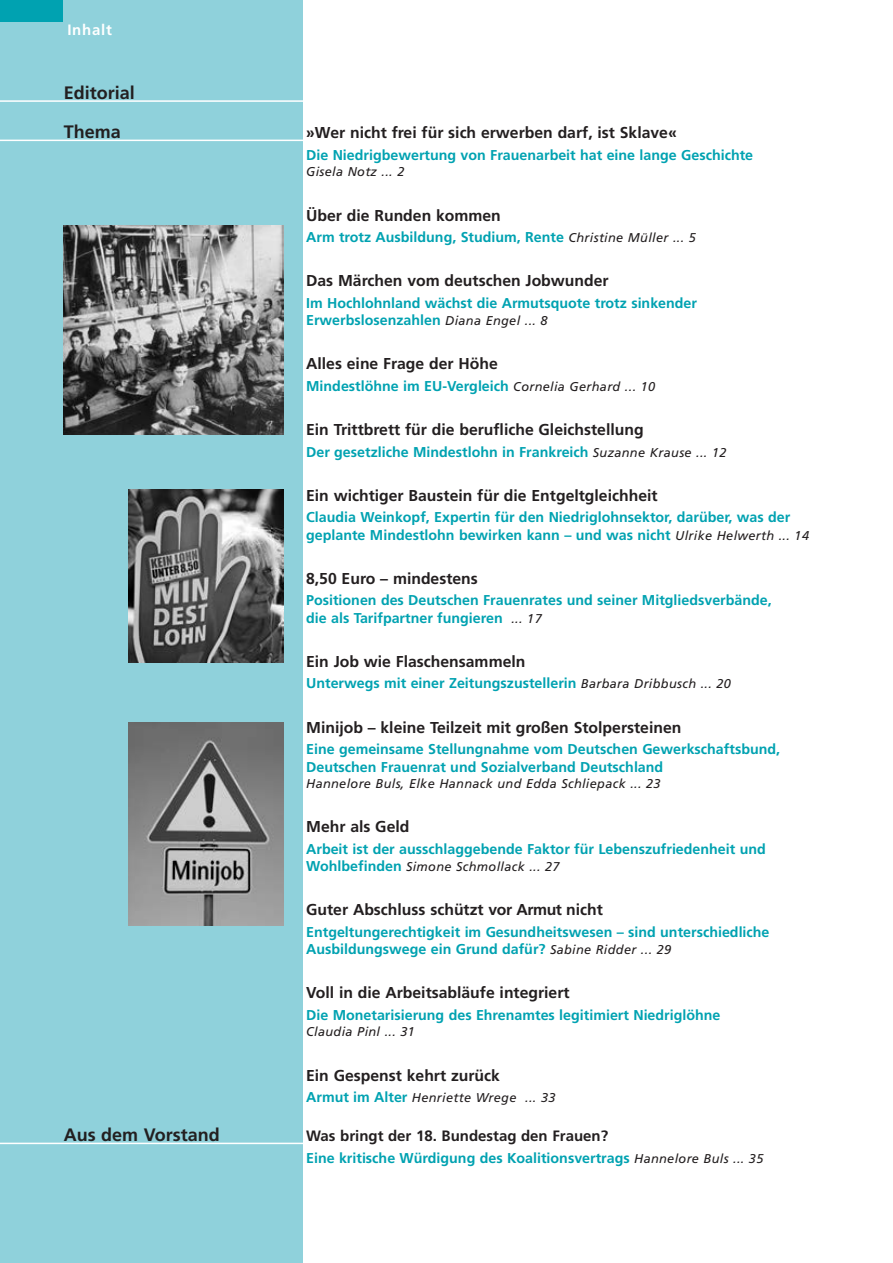
<style>
.page{position:relative;width:893px;height:1263px;background:#fff}
.page>*{position:absolute;margin:0;border:0;box-sizing:border-box;transform-origin:0 0}
.t1{font:700 18px/39.3px "Frutiger";color:#231f20}
.t2{font:700 15.75px "Frutiger";color:#231f20}
.t3{font:700 15px "Frutiger";color:#231f20}
.t4{font:700 15px "Frutiger";letter-spacing:.05em;color:#fff}
.t5{font:700 14.25px/17.2px "Frutiger";color:#00a2b1}
.t6{font:italic 12.75px "Frutiger";letter-spacing:.025em;color:#231f20}
.s1{font-weight:400;font-style:italic;font-size:12.75px;color:#231f20}
.s2{font-weight:700;font-style:normal;font-size:14.25px;color:#00a2b1}
</style>
<div class="page">
<div style="left:0;top:0;width:303px;height:1263px;background:#8fd1db"></div>
<div style="left:0;top:0;width:63px;height:22px;background:#00a2b1"></div>
<hr style="left:0;top:100px;width:829px;height:2px;background:#fff">
<hr style="left:0;top:140px;width:829px;height:1px;background:#fff">
<hr style="left:0;top:1143px;width:829px;height:1px;background:#fff">
<img style="left:129px;top:489px;width:155px;height:173px">
<img style="left:129px;top:722px;width:155px;height:203px">
<img style="left:64px;top:226px;width:220px;height:208px">
<p class="t4" style="left:67px;top:21px;width:46px">Inhalt</p>
<p class="t1" style="left:64px;top:73px;width:73px">Editorial<br>Thema</p>
<p class="t2" style="left:306px;top:124px;width:372px">»Wer nicht frei für sich erwerben darf, ist Sklave«</p>
<p class="t5" style="left:306px;top:146px;width:449px">Die Niedrigbewertung von Frauenarbeit hat eine lange Geschichte</p>
<p class="t6" style="left:306px;top:164px;width:100px">Gisela Notz ... 2</p>
<p class="t2" style="left:306px;top:206px;width:196px">Über die Runden kommen</p>
<p class="t5" style="left:306px;top:228px;width:391px">Arm trotz Ausbildung, Studium, Rente <span class="s1">Christine Müller ... 5</span></p>
<p class="t2" style="left:306px;top:272px;width:304px">Das Märchen vom deutschen Jobwunder</p>
<p class="t5" style="left:306px;top:294px;width:392px">Im Hochlohnland wächst die Armutsquote trotz sinkender<br>Erwerbslosenzahlen <span class="s1">Diana Engel ... 8</span></p>
<p class="t2" style="left:306px;top:355px;width:193px">Alles eine Frage der Höhe</p>
<p class="t5" style="left:306px;top:377px;width:351px">Mindestlöhne im EU-Vergleich <span class="s1">Cornelia Gerhard ... 10</span></p>
<p class="t2" style="left:306px;top:420px;width:339px">Ein Trittbrett für die berufliche Gleichstellung</p>
<p class="t5" style="left:306px;top:443px;width:422px">Der gesetzliche Mindestlohn in Frankreich <span class="s1">Suzanne Krause ... 12</span></p>
<p class="t2" style="left:306px;top:486px;width:353px">Ein wichtiger Baustein für die Entgeltgleichheit</p>
<p class="t5" style="left:306px;top:509px;width:504px">Claudia Weinkopf, Expertin für den Niedriglohnsektor, darüber, was der geplante Mindestlohn bewirken kann – und was nicht <span class="s1">Ulrike Helwerth ... 14</span></p>
<p class="t2" style="left:306px;top:569px;width:173px">8,50 Euro – mindestens</p>
<p class="t5" style="left:306px;top:592px;width:467px">Positionen des Deutschen Frauenrates und seiner Mitgliedsverbände, die als Tarifpartner fungieren <span class="s1">... 17</span></p>
<p class="t2" style="left:306px;top:652px;width:221px">Ein Job wie Flaschensammeln</p>
<p class="t5" style="left:306px;top:675px;width:426px">Unterwegs mit einer Zeitungszustellerin <span class="s1">Barbara Dribbusch ... 20</span></p>
<p class="t2" style="left:306px;top:718px;width:377px">Minijob – kleine Teilzeit mit großen Stolpersteinen</p>
<p class="t5" style="left:306px;top:740px;width:475px">Eine gemeinsame Stellungnahme vom Deutschen Gewerkschaftsbund,<br>Deutschen Frauenrat und Sozialverband Deutschland</p>
<p class="t6" style="left:306px;top:776px;width:356px">Hannelore Buls, Elke Hannack und Edda Schliepack ... 23</p>
<p class="t2" style="left:306px;top:817px;width:105px">Mehr als Geld</p>
<p class="t5" style="left:306px;top:840px;width:461px">Arbeit ist der ausschlaggebende Faktor für Lebenszufriedenheit und</p>
<p class="t6" style="left:306px;top:859px;width:255px"><span class="s2">Wohlbefinden</span> Simone Schmollack ... 27</p>
<p class="t2" style="left:306px;top:900px;width:298px">Guter Abschluss schützt vor Armut nicht</p>
<p class="t5" style="left:306px;top:923px;width:465px">Entgeltungerechtigkeit im Gesundheitswesen – sind unterschiedliche<br>Ausbildungswege ein Grund dafür? <span class="s1">Sabine Ridder ... 29</span></p>
<p class="t2" style="left:306px;top:983px;width:265px">Voll in die Arbeitsabläufe integriert</p>
<p class="t5" style="left:306px;top:1006px;width:416px">Die Monetarisierung des Ehrenamtes legitimiert Niedriglöhne</p>
<p class="t6" style="left:306px;top:1024px;width:110px">Claudia Pinl ... 31</p>
<p class="t2" style="left:306px;top:1066px;width:195px">Ein Gespenst kehrt zurück</p>
<p class="t6" style="left:306px;top:1090px;width:251px"><span class="s2">Armut im Alter</span> Henriette Wrege ... 33</p>
<p class="t1" style="left:64px;top:1115px;width:158px">Aus dem Vorstand</p>
<p class="t3" style="left:306px;top:1127px;width:304px">Was bringt der 18. Bundestag den Frauen?</p>
<p class="t5" style="left:306px;top:1149px;width:459px">Eine kritische Würdigung des Koalitionsvertrags <span class="s1">Hannelore Buls ... 35</span></p>
</div>
